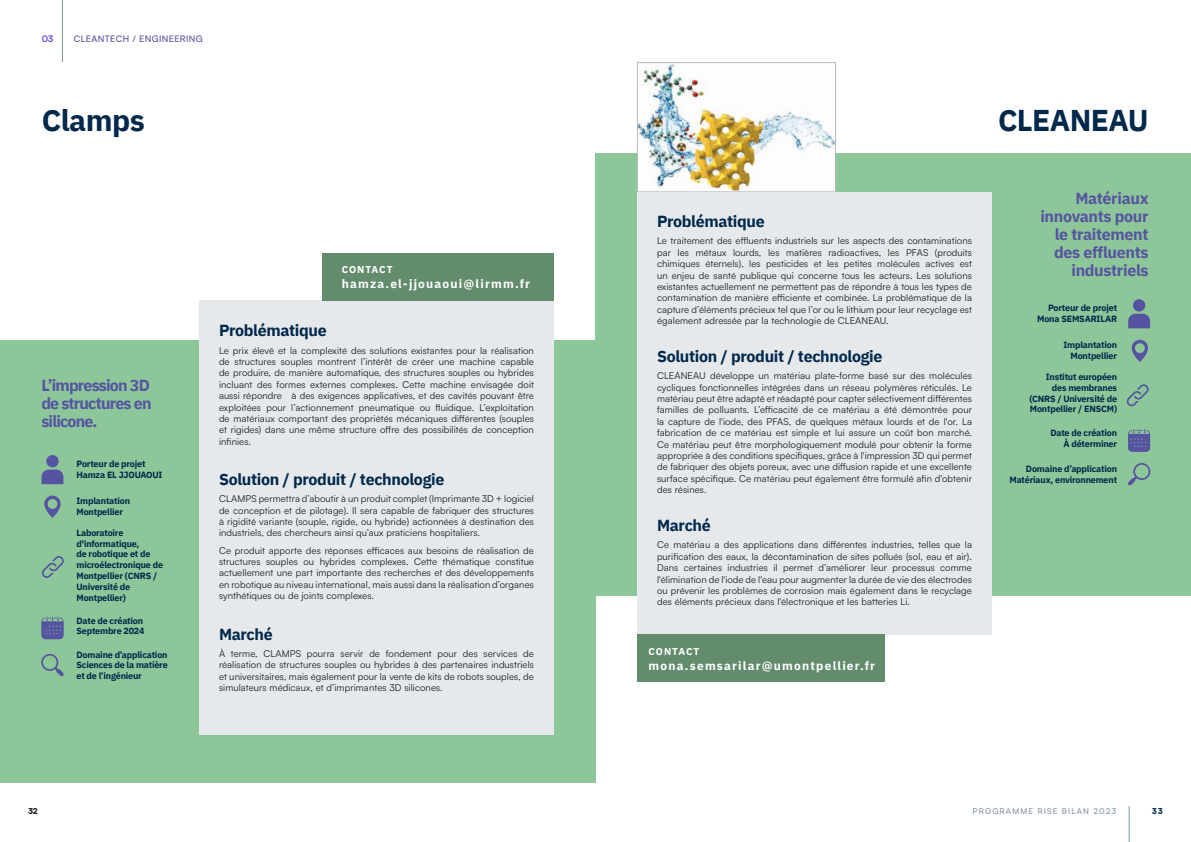
<style>
.page{position:relative;width:1191px;height:842px;background:#fff}
.page>*{position:absolute;margin:0;border:0;box-sizing:border-box;transform-origin:0 0}
.t1{font:700 30px "IBM Plex Sans";letter-spacing:-.02em;color:#00284b}
.t2{font:700 16px/18px "IBM Plex Sans";letter-spacing:-.02em;color:#5654a0;text-align:right}
.t3{font:700 16px "IBM Plex Sans";letter-spacing:-.02em;color:#00284b}
.t4{font:700 12px "IBM Plex Sans";letter-spacing:.1em;color:#fff}
.t5{font:700 10px "IBM Plex Sans";letter-spacing:.095em;color:#fff}
.t6{font:9.5px/11.4px "Satoshi";letter-spacing:.01em;color:#1d1d1b;text-align:justify}
.t7{font:700 9px/10.8px "IBM Plex Sans";letter-spacing:-.02em;color:#00284b;text-align:right}
.t8{font:500 9px "Satoshi";letter-spacing:.04em;color:#5654a0}
.t9{font:700 9px "Satoshi";color:#6941eb}
.t10{font:500 8px "Satoshi";letter-spacing:.14em;color:#8495a1}
.t11{font:900 8px "Satoshi";color:#1d1d1b}
.t12{font:900 8px "Satoshi";color:#00284b}
</style>
<div class="page">
<div style="left:0;top:340px;width:595px;height:442px;background:#8dc799"></div>
<div style="left:595px;top:153px;width:596px;height:443px;background:#8dc799"></div>
<img style="left:639px;top:64px;width:194px;height:126px">
<div style="left:637px;top:62px;width:198px;height:130px;border:1px solid #b8b8b8"></div>
<div style="left:637px;top:192px;width:354px;height:443px;background:#e6e9ec"></div>
<div style="left:199px;top:301px;width:355px;height:434px;background:#e6e9ec"></div>
<svg style="left:41px;top:616px;width:22px;height:23px"></svg>
<svg style="left:44px;top:495px;width:17px;height:22px"></svg>
<div style="left:48px;top:499px;width:9px;height:10px;background:#8dc799;border-radius:50%"></div>
<div style="left:46px;top:455px;width:13px;height:12px;background:#5654a0;border-radius:50%"></div>
<svg style="left:42px;top:469px;width:21px;height:15px"></svg>
<svg style="left:41px;top:654px;width:23px;height:22px"></svg>
<svg style="left:42px;top:556px;width:22px;height:22px"></svg>
<svg style="left:1128px;top:429px;width:22px;height:23px"></svg>
<svg style="left:1131px;top:340px;width:17px;height:22px"></svg>
<div style="left:1135px;top:343px;width:9px;height:10px;background:#8dc799;border-radius:50%"></div>
<div style="left:1133px;top:299px;width:12px;height:13px;background:#5654a0;border-radius:50%"></div>
<svg style="left:1128px;top:314px;width:22px;height:14px"></svg>
<svg style="left:1128px;top:463px;width:22px;height:22px"></svg>
<svg style="left:1126px;top:384px;width:23px;height:22px"></svg>
<div style="left:322px;top:253px;width:232px;height:47px;background:#628c6c"></div>
<hr style="left:1128px;top:806px;width:1px;height:36px;background:#8495a1">
<hr style="left:62px;top:0;width:1px;height:62px;background:#8495a1">
<div style="left:637px;top:635px;width:247px;height:47px;background:#628c6c"></div>
<p class="t9" style="left:42px;top:32px;width:13px">03</p>
<p class="t8" style="left:74px;top:32px;width:130px">CLEANTECH / ENGINEERING</p>
<h1 class="t1" style="left:42px;top:97px;width:104px">Clamps</h1>
<h2 class="t2" style="left:41px;top:375px;width:112px;text-align:justify">L’impression 3D de structures en silicone.</h2>
<p class="t7" style="left:76px;top:458px;width:87px;text-align:left">Porteur de projet<br>Hamza EL JJOUAOUI</p>
<p class="t7" style="left:76px;top:495px;width:55px;text-align:left">Implantation<br>Montpellier</p>
<p class="t7" style="left:76px;top:526px;width:88px;text-align:left">Laboratoire d'informatique,<br>de robotique et de microélectronique de<br>Montpellier (CNRS /<br>Université de<br>Montpellier)</p>
<p class="t7" style="left:76px;top:614px;width:70px;text-align:left">Date de création<br>Septembre 2024</p>
<p class="t7" style="left:76px;top:648px;width:93px;text-align:justify">Domaine d’application Sciences de la matière et de l’ingénieur</p>
<p class="t5" style="left:342px;top:262px;width:52px">CONTACT</p>
<p class="t4" style="left:342px;top:274px;width:190px">hamza.el-jjouaoui@lirmm.fr</p>
<h2 class="t3" style="left:219px;top:318px;width:109px">Problématique</h2>
<p class="t6" style="left:219px;top:344px;width:316px">Le prix élevé et la complexité des solutions existantes pour la réalisation de structures souples montrent l’intérêt de créer une machine capable de produire, de manière automatique, des structures souples ou hybrides incluant des formes externes complexes. Cette machine envisagée doit aussi répondre à des exigences applicatives, et des cavités pouvant être exploitées pour l’actionnement pneumatique ou fluidique. L’exploitation de matériaux comportant des propriétés mécaniques différentes (souples et rigides) dans une même structure offre des possibilités de conception infinies.</p>
<h2 class="t3" style="left:219px;top:467px;width:227px">Solution / produit / technologie</h2>
<p class="t6" style="left:219px;top:493px;width:316px">CLAMPS permettra d’aboutir à un produit complet (Imprimante 3D + logiciel de conception et de pilotage). Il sera capable de fabriquer des structures à rigidité variante (souple, rigide, ou hybride) actionnées à destination des industriels, des chercheurs ainsi qu’aux praticiens hospitaliers.</p>
<p class="t6" style="left:219px;top:544px;width:316px">Ce produit apporte des réponses efficaces aux besoins de réalisation de structures souples ou hybrides complexes. Cette thématique constitue actuellement une part importante des recherches et des développements en robotique au niveau international, mais aussi dans la réalisation d’organes synthétiques ou de joints complexes.</p>
<h2 class="t3" style="left:219px;top:621px;width:55px">Marché</h2>
<p class="t6" style="left:219px;top:647px;width:316px">À terme, CLAMPS pourra servir de fondement pour des services de réalisation de structures souples ou hybrides à des partenaires industriels et universitaires, mais également pour la vente de kits de robots souples, de simulateurs médicaux, et d’imprimantes 3D silicones.</p>
<h2 class="t3" style="left:657px;top:209px;width:109px">Problématique</h2>
<p class="t6" style="left:657px;top:235px;width:316px">Le traitement des effluents industriels sur les aspects des contaminations par les métaux lourds, les matières radioactives, les PFAS (produits chimiques éternels), les pesticides et les petites molécules actives est un enjeu de santé publique qui concerne tous les acteurs. Les solutions existantes actuellement ne permettent pas de répondre à tous les types de contamination de manière efficiente et combinée. La problématique de la capture d’éléments précieux tel que l’or ou le lithium pour leur recyclage est également adressée par la technologie de CLEANEAU.</p>
<h2 class="t3" style="left:657px;top:344px;width:227px">Solution / produit / technologie</h2>
<p class="t6" style="left:657px;top:370px;width:316px">CLEANEAU développe un matériau plate-forme basé sur des molécules cycliques fonctionnelles intégrées dans un réseau polymères réticulés. Le matériau peut être adapté et réadapté pour capter sélectivement différentes familles de polluants. L’efficacité de ce matériau a été démontrée pour la capture de l'iode, des PFAS, de quelques métaux lourds et de l'or. La fabrication de ce matériau est simple et lui assure un coût bon marché.<br>Ce matériau peut être morphologiquement modulé pour obtenir la forme appropriée à des conditions spécifiques, grâce à l'impression 3D qui permet de fabriquer des objets poreux, avec une diffusion rapide et une excellente surface spécifique. Ce matériau peut également être formulé afin d'obtenir des résines.</p>
<h2 class="t3" style="left:657px;top:513px;width:55px">Marché</h2>
<p class="t6" style="left:657px;top:539px;width:316px">Ce matériau a des applications dans différentes industries, telles que la purification des eaux, la décontamination de sites pollués (sol, eau et air).<br>Dans certaines industries il permet d’améliorer leur processus comme l'élimination de l'iode de l'eau pour augmenter la durée de vie des électrodes ou prévenir les problèmes de corrosion mais également dans le recyclage des éléments précieux dans l'électronique et les batteries Li.</p>
<p class="t5" style="left:648px;top:644px;width:52px">CONTACT</p>
<p class="t4" style="left:648px;top:656px;width:228px">mona.semsarilar@umontpellier.fr</p>
<h1 class="t1" style="left:998px;top:97px;width:152px">CLEANEAU</h1>
<h2 class="t2" style="left:1040px;top:188px;width:110px">Matériaux innovants pour le traitement des effluents industriels</h2>
<p class="t7" style="left:1037px;top:302px;width:81px">Porteur de projet<br>Mona SEMSARILAR</p>
<p class="t7" style="left:1063px;top:339px;width:55px">Implantation<br>Montpellier</p>
<p class="t7" style="left:1029px;top:371px;width:89px">Institut européen des membranes (CNRS / Université de<br>Montpellier / ENSCM)</p>
<p class="t7" style="left:1050px;top:427px;width:68px">Date de création<br>À déterminer</p>
<p class="t7" style="left:1009px;top:462px;width:109px">Domaine d’application<br>Matériaux, environnement</p>
<p class="t11" style="left:28px;top:805px;width:11px">32</p>
<p class="t10" style="left:972px;top:805px;width:145px">PROGRAMME RISE BILAN 2023</p>
<p class="t12" style="left:1152px;top:805px;width:12px">33</p>
</div>
